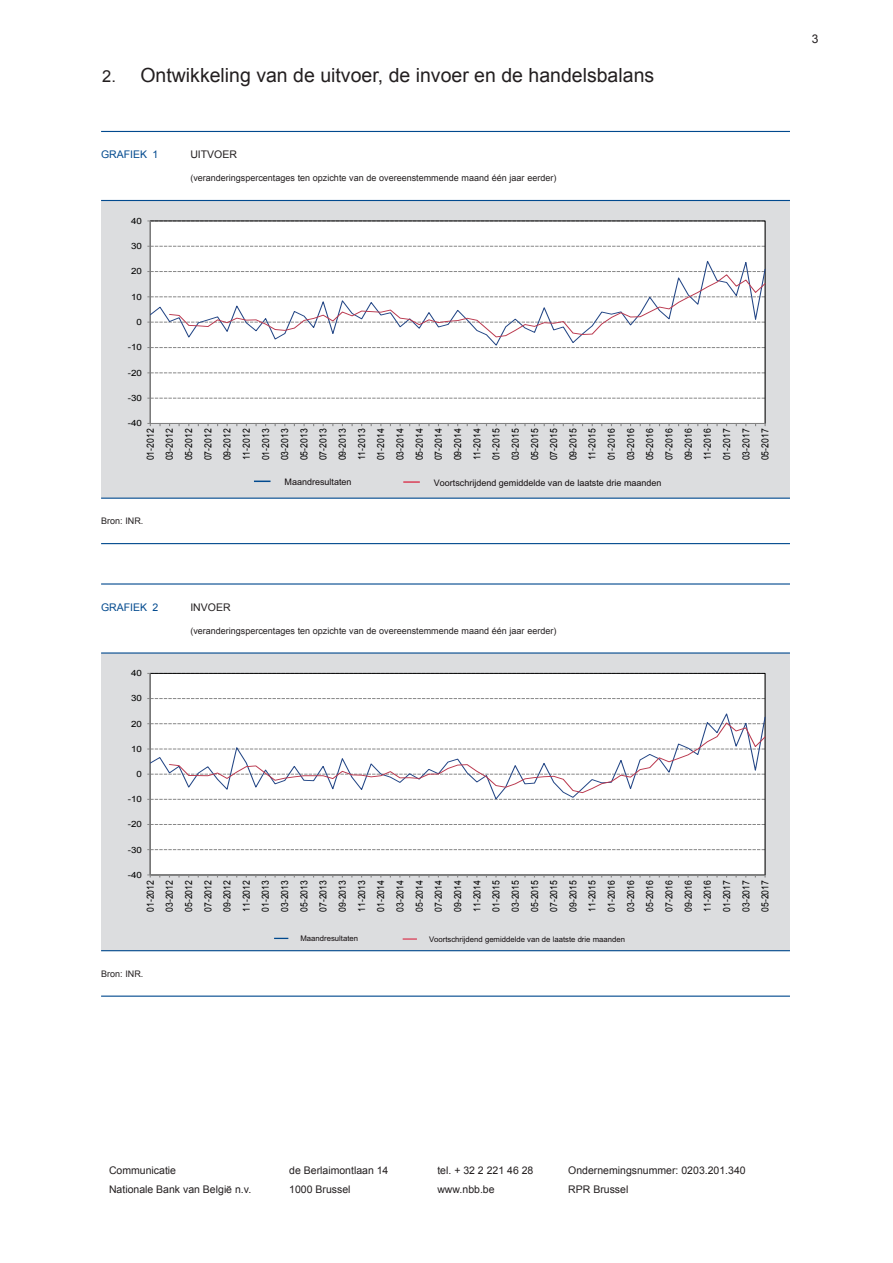
<style>
.page{position:relative;width:893px;height:1263px;background:#fff}
.page>*{position:absolute;margin:0;border:0;box-sizing:border-box;transform-origin:0 0}
.t1{font:19.5px "Arial";color:#231f20}
.t2{font:12px "Arial";color:#231f20}
.t3{font:10.5px "Arial";color:#231f20}
.t4{font:10.5px "Arial";color:#01498e}
.t5{font:9.75px/19.2px "Arial";letter-spacing:.005em;color:#000;text-align:justify;scale:.88 1}
.t6{font:9px "Arial";color:#231f20}
.t7{font:9px "Arial";color:#130d0f}
.t8{font:8.55px "Arial";letter-spacing:-.005em;color:#000;scale:1.14 1}
.t9{font:7.8px "Arial";color:#130d0f}
.s1{font-size:16.5px}
</style>
<div class="page">
<div style="left:101px;top:200px;width:689px;height:298px;background:#dcdddf"></div>
<hr style="left:101px;top:131px;width:689px;height:1px;background:#01498e">
<hr style="left:101px;top:200px;width:689px;height:1px;background:#01498e">
<hr style="left:101px;top:498px;width:689px;height:1px;background:#01498e">
<hr style="left:101px;top:543px;width:689px;height:1px;background:#01498e">
<div style="left:150px;top:221px;width:615px;height:202px;background:#fff"></div>
<hr style="left:150px;top:221px;width:1px;height:202px;background:#868686">
<svg style="left:147px;top:398px;width:618px;height:1px"></svg>
<svg style="left:147px;top:372px;width:618px;height:1px"></svg>
<svg style="left:147px;top:347px;width:618px;height:1px"></svg>
<svg style="left:147px;top:246px;width:618px;height:1px"></svg>
<svg style="left:147px;top:220px;width:618px;height:1px"></svg>
<hr style="left:150px;top:423px;width:615px;height:1px;background:#868686">
<svg style="left:147px;top:271px;width:619px;height:67px"></svg>
<div style="left:101px;top:653px;width:689px;height:298px;background:#dcdddf"></div>
<hr style="left:101px;top:583px;width:689px;height:1px;background:#01498e">
<hr style="left:101px;top:652px;width:689px;height:2px;background:#01498e">
<hr style="left:101px;top:950px;width:689px;height:1px;background:#01498e">
<hr style="left:101px;top:995px;width:689px;height:2px;background:#01498e">
<div style="left:150px;top:673px;width:615px;height:202px;background:#fff"></div>
<hr style="left:150px;top:673px;width:1px;height:202px;background:#868686">
<svg style="left:147px;top:849px;width:618px;height:1px"></svg>
<svg style="left:147px;top:824px;width:618px;height:1px"></svg>
<svg style="left:147px;top:698px;width:618px;height:1px"></svg>
<svg style="left:147px;top:673px;width:618px;height:1px"></svg>
<hr style="left:150px;top:874px;width:615px;height:1px;background:#868686">
<svg style="left:150px;top:712px;width:616px;height:88px"></svg>
<svg style="left:147px;top:722px;width:619px;height:71px"></svg>
<svg style="left:403px;top:938px;width:14px;height:2px"></svg>
<svg style="left:274px;top:938px;width:14px;height:1px"></svg>
<svg style="left:403px;top:481px;width:17px;height:2px"></svg>
<svg style="left:254px;top:480px;width:17px;height:2px"></svg>
<h1 class="t1" style="left:102px;top:62px;width:554px"><span class="s1">2.</span> Ontwikkeling van de uitvoer, de invoer en de handelsbalans</h1>
<p class="t4" style="left:101px;top:148px;width:15px">Grafi</p>
<p class="t4" style="left:133px;top:148px;width:27px">ek 1</p>
<p class="t3" style="left:190px;top:148px;width:48px">UITVOER</p>
<p class="t6" style="left:190px;top:172px;width:367px">(veranderingspercentages ten opzichte van de overeenstemmende maand één jaar eerder)</p>
<p class="t8" style="left:131px;top:215px;width:11px">40</p>
<p class="t8" style="left:131px;top:240px;width:11px">30</p>
<p class="t8" style="left:131px;top:266px;width:11px">20</p>
<p class="t8" style="left:131px;top:291px;width:11px">10</p>
<p class="t8" style="left:136px;top:316px;width:6px">0</p>
<p class="t8" style="left:128px;top:342px;width:14px">-10</p>
<p class="t8" style="left:128px;top:367px;width:14px">-20</p>
<p class="t8" style="left:128px;top:392px;width:14px">-30</p>
<p class="t8" style="left:128px;top:418px;width:14px">-40</p>
<p class="t5" style="left:141px;top:460px;width:37px;rotate:-90deg">01-2012<br>03-2012<br>05-2012<br>07-2012<br>09-2012<br>11-2012<br>01-2013<br>03-2013<br>05-2013<br>07-2013<br>09-2013<br>11-2013<br>01-2014<br>03-2014<br>05-2014<br>07-2014<br>09-2014<br>11-2014<br>01-2015<br>03-2015<br>05-2015<br>07-2015<br>09-2015<br>11-2015<br>01-2016<br>03-2016<br>05-2016<br>07-2016<br>09-2016<br>11-2016<br>01-2017<br>03-2017<br>05-2017</p>
<p class="t6" style="left:101px;top:515px;width:44px">Bron: INR.</p>
<p class="t7" style="left:285px;top:476px;width:69px">Maandresultaten</p>
<p class="t7" style="left:434px;top:476px;width:229px">Voortschrijdend gemiddelde van de laatste drie maanden</p>
<p class="t4" style="left:101px;top:600px;width:15px">Grafi</p>
<p class="t4" style="left:133px;top:600px;width:27px">ek 2</p>
<p class="t3" style="left:190px;top:600px;width:42px">INVOER</p>
<p class="t6" style="left:190px;top:624px;width:367px">(veranderingspercentages ten opzichte van de overeenstemmende maand één jaar eerder)</p>
<p class="t8" style="left:131px;top:667px;width:11px">40</p>
<p class="t8" style="left:131px;top:693px;width:11px">30</p>
<p class="t8" style="left:131px;top:718px;width:11px">20</p>
<p class="t8" style="left:131px;top:743px;width:11px">10</p>
<p class="t8" style="left:136px;top:768px;width:6px">0</p>
<p class="t8" style="left:128px;top:793px;width:14px">-10</p>
<p class="t8" style="left:128px;top:819px;width:14px">-20</p>
<p class="t8" style="left:128px;top:844px;width:14px">-30</p>
<p class="t8" style="left:128px;top:869px;width:14px">-40</p>
<p class="t5" style="left:141px;top:912px;width:37px;rotate:-90deg">01-2012<br>03-2012<br>05-2012<br>07-2012<br>09-2012<br>11-2012<br>01-2013<br>03-2013<br>05-2013<br>07-2013<br>09-2013<br>11-2013<br>01-2014<br>03-2014<br>05-2014<br>07-2014<br>09-2014<br>11-2014<br>01-2015<br>03-2015<br>05-2015<br>07-2015<br>09-2015<br>11-2015<br>01-2016<br>03-2016<br>05-2016<br>07-2016<br>09-2016<br>11-2016<br>01-2017<br>03-2017<br>05-2017</p>
<p class="t6" style="left:101px;top:967px;width:44px">Bron: INR.</p>
<p class="t9" style="left:300px;top:933px;width:59px">Maandresultaten</p>
<p class="t9" style="left:429px;top:934px;width:198px">Voortschrijdend gemiddelde van de laatste drie maanden</p>
<p class="t2" style="left:812px;top:31px;width:8px">3</p>
<p class="t3" style="left:109px;top:1163px;width:69px">Communicatie</p>
<p class="t3" style="left:289px;top:1163px;width:101px">de Berlaimontlaan 14</p>
<p class="t3" style="left:437px;top:1163px;width:98px">tel. + 32 2 221 46 28</p>
<p class="t3" style="left:568px;top:1163px;width:179px">Ondernemingsnummer: 0203.201.340</p>
<p class="t3" style="left:109px;top:1182px;width:144px">Nationale Bank van België n.v.</p>
<p class="t3" style="left:289px;top:1182px;width:63px">1000 Brussel</p>
<p class="t3" style="left:437px;top:1182px;width:59px">www.nbb.be</p>
<p class="t3" style="left:568px;top:1182px;width:62px">RPR Brussel</p>
</div>
